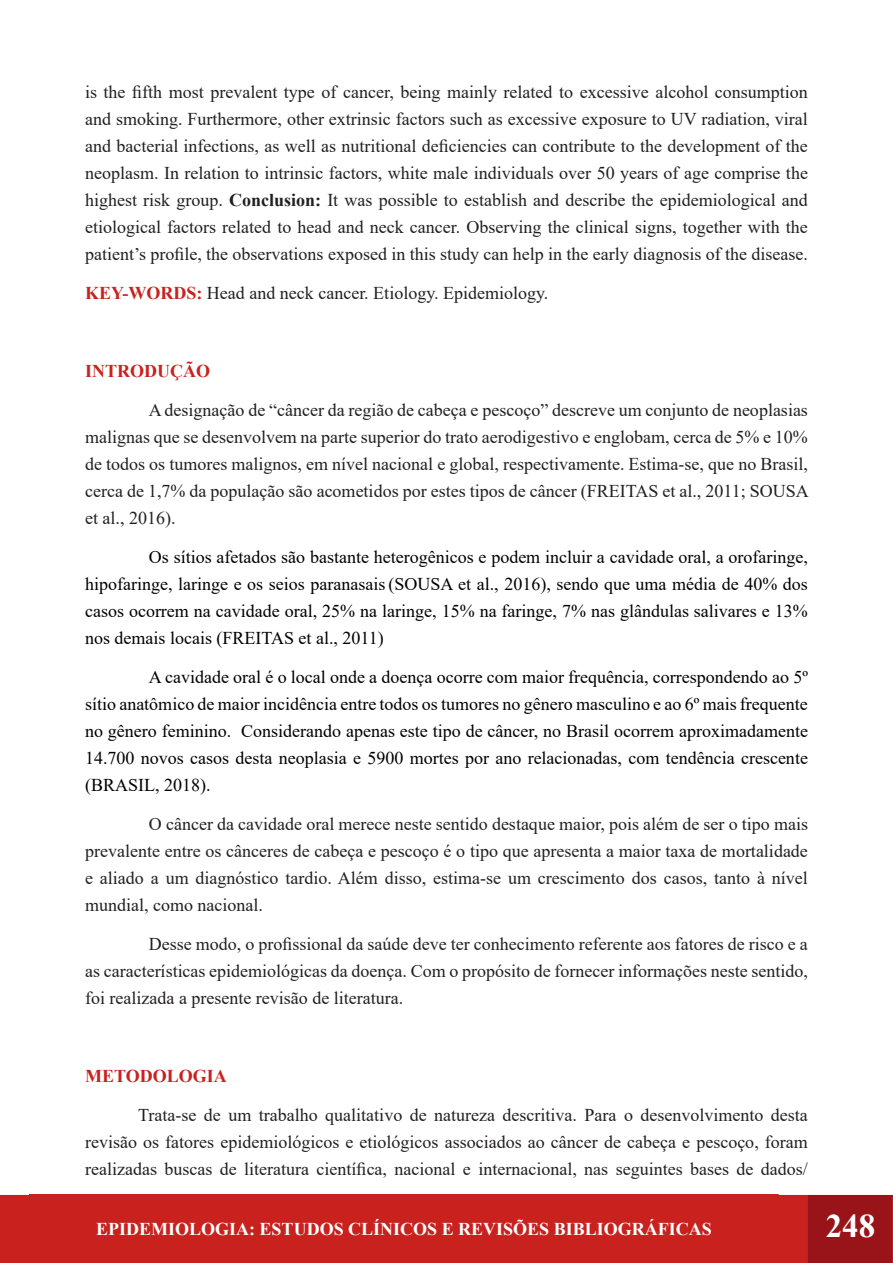
<style>
.page{position:relative;width:893px;height:1263px;background:#fff}
.page>*{position:absolute;margin:0;border:0;box-sizing:border-box;transform-origin:0 0}
.t1{font:700 33px "Times New Roman";color:#fff}
.t2{font:18px/27px "Times New Roman";color:#231f20;text-align:justify}
.Corpo_A{font:18px/27px "Times New Roman";color:#000;text-align:justify}
.t3{font:700 18px "Times New Roman";color:#fff}
.Heading_1{font:700 18px "Times New Roman";color:#c9211e}
.s1{font-weight:700}
.s2{font-weight:700;color:#c9211e}
</style>
<div class="page">
<div style="left:0;top:1195px;width:808px;height:68px;background:#c9211e"></div>
<div style="left:809px;top:1196px;width:83px;height:66px;background:#991418"></div>
<div style="left:808px;top:1195px;width:85px;height:68px;border:2px solid #991418"></div>
<div style="left:30px;top:1195px;width:748px;height:68px;background:#c9211e"></div>
<div style="left:29px;top:1194px;width:750px;height:69px;border:2px solid #c9211e"></div>
<svg style="left:892px;top:1196px;width:1px;height:67px"></svg>
<p class="t2" style="left:85px;top:77px;width:724px">is the fifth most prevalent type of cancer, being mainly related to excessive alcohol consumption and smoking. Furthermore, other extrinsic factors such as excessive exposure to UV radiation, viral and bacterial infections, as well as nutritional deficiencies can contribute to the development of the neoplasm. In relation to intrinsic factors, white male individuals over 50 years of age comprise the highest risk group. <span class="s1">Conclusion:</span> It was possible to establish and describe the epidemiological and etiological factors related to head and neck cancer. Observing the clinical signs, together with the patient’s profile, the observations exposed in this study can help in the early diagnosis of the disease.</p>
<p class="t2" style="left:85px;top:278px;width:465px"><span class="s2">KEY-WORDS:</span> Head and neck cancer. Etiology. Epidemiology.</p>
<p class="Heading_1" style="left:85px;top:358px;width:126px">INTRODUÇÃO</p>
<p class="t2" style="left:85px;top:395px;width:725px;text-indent:64px">A designação de “câncer da região de cabeça e pescoço” descreve um conjunto de neoplasias malignas que se desenvolvem na parte superior do trato aerodigestivo e englobam, cerca de 5% e 10% de todos os tumores malignos, em nível nacional e global, respectivamente. Estima-se, que no Brasil, cerca de 1,7% da população são acometidos por estes tipos de câncer (FREITAS et al., 2011; SOUSA et al., 2016).</p>
<p class="Corpo_A" style="left:85px;top:542px;width:724px;text-indent:64px">Os sítios afetados são bastante heterogênicos e podem incluir a cavidade oral, a orofaringe, hipofaringe, laringe e os seios paranasais (SOUSA et al., 2016), sendo que uma média de 40% dos casos ocorrem na cavidade oral, 25% na laringe, 15% na faringe, 7% nas glândulas salivares e 13% nos demais locais (FREITAS et al., 2011)</p>
<p class="Corpo_A" style="left:85px;top:662px;width:724px;text-indent:64px">A cavidade oral é o local onde a doença ocorre com maior frequência, correspondendo ao 5º sítio anatômico de maior incidência entre todos os tumores no gênero masculino e ao 6º mais frequente no gênero feminino. Considerando apenas este tipo de câncer, no Brasil ocorrem aproximadamente 14.700 novos casos desta neoplasia e 5900 mortes por ano relacionadas, com tendência crescente (BRASIL, 2018).</p>
<p class="t2" style="left:85px;top:809px;width:724px;text-indent:64px">O câncer da cavidade oral merece neste sentido destaque maior, pois além de ser o tipo mais prevalente entre os cânceres de cabeça e pescoço é o tipo que apresenta a maior taxa de mortalidade e aliado a um diagnóstico tardio. Além disso, estima-se um crescimento dos casos, tanto à nível mundial, como nacional.</p>
<p class="t2" style="left:85px;top:929px;width:724px;text-indent:64px">Desse modo, o profissional da saúde deve ter conhecimento referente aos fatores de risco e a as características epidemiológicas da doença. Com o propósito de fornecer informações neste sentido, foi realizada a presente revisão de literatura.</p>
<p class="Heading_1" style="left:85px;top:1063px;width:143px">METODOLOGIA</p>
<p class="t2" style="left:85px;top:1100px;width:724px;text-indent:53px">Trata-se de um trabalho qualitativo de natureza descritiva. Para o desenvolvimento desta revisão os fatores epidemiológicos e etiológicos associados ao câncer de cabeça e pescoço, foram realizadas buscas de literatura científica, nacional e internacional, nas seguintes bases de dados/</p>
<p class="t3" style="left:96px;top:1216px;width:617px">EPIDEMIOLOGIA: ESTUDOS CLÍNICOS E REVISÕES BIBLIOGRÁFICAS</p>
<h1 class="t1" style="left:826px;top:1202px;width:51px">248</h1>
</div>
